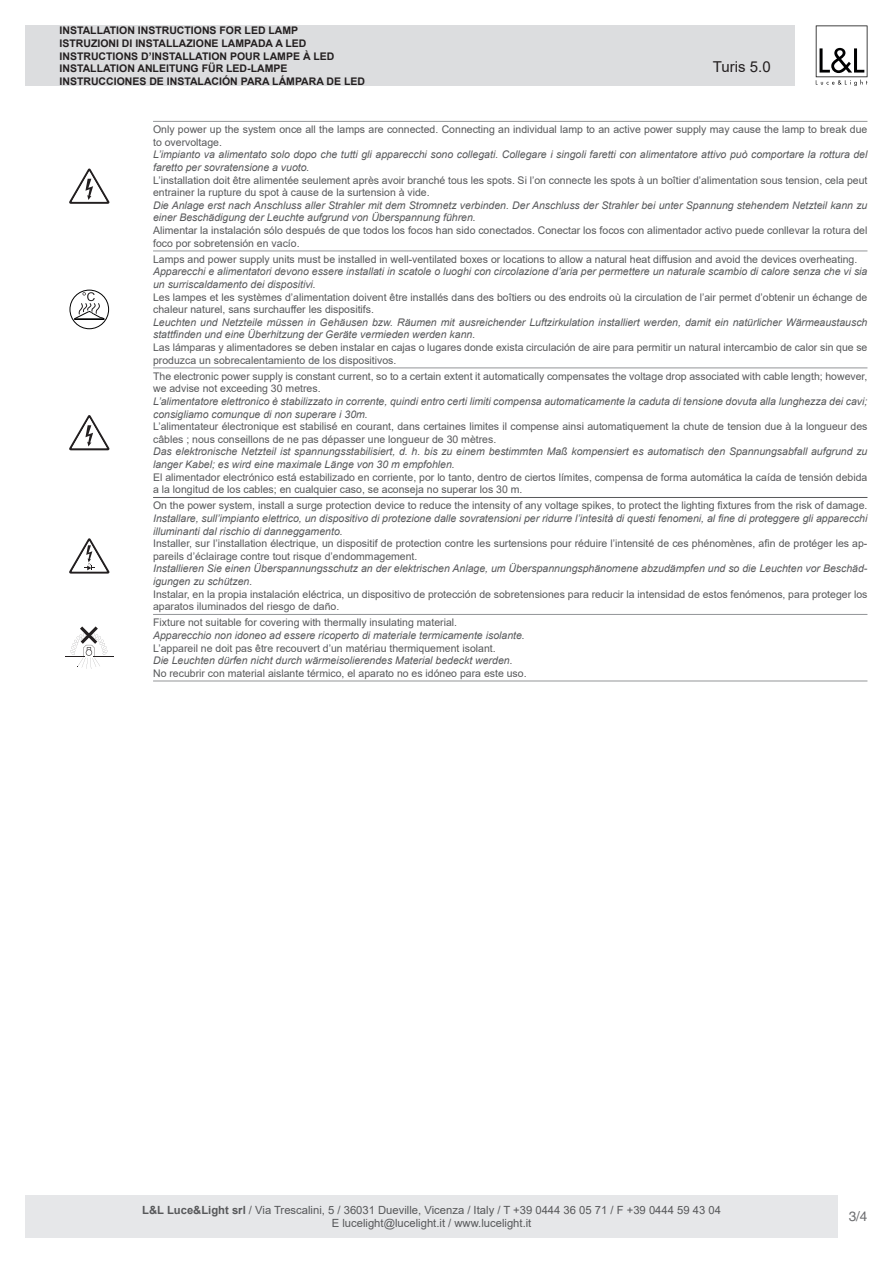
<style>
.page{position:relative;width:893px;height:1263px;background:#fff}
.page>*{position:absolute;margin:0;border:0;box-sizing:border-box;transform-origin:0 0}
.t1{font:15px "Arial";color:#231f20}
.t2{font:13.5px "Helvetica LT Std";color:#6c6d70}
.t3{font:11.25px/12.8px "Arial";color:#57585a;text-align:center}
.t4{font:10.5px/12.6px "Arial";color:#57585a}
.t5{font:italic 10.5px/12.6px "Arial";color:#57585a}
.t6{font:700 10.5px "Arial";color:#231f20}
.s1{font-weight:700}
</style>
<div class="page">
<div style="left:26px;top:1195px;width:812px;height:42px;background:#e6e7e9"></div>
<div style="left:26px;top:26px;width:769px;height:60px;background:#dcdddf"></div>
<hr style="left:153px;top:251px;width:714px;height:1px;background:#939598">
<hr style="left:153px;top:681px;width:714px;height:1px;background:#939598">
<hr style="left:153px;top:121px;width:714px;height:1px;background:#939598">
<hr style="left:153px;top:614px;width:714px;height:1px;background:#939598">
<hr style="left:153px;top:368px;width:714px;height:1px;background:#939598">
<hr style="left:153px;top:497px;width:714px;height:1px;background:#57585a">
<svg style="left:69px;top:169px;width:40px;height:35px"></svg>
<div style="left:70px;top:290px;width:39px;height:39px;border:1px solid #000001;border-radius:50%"></div>
<svg style="left:74px;top:292px;width:31px;height:28px"></svg>
<svg style="left:69px;top:415px;width:40px;height:35px"></svg>
<svg style="left:69px;top:538px;width:40px;height:36px"></svg>
<svg style="left:65px;top:626px;width:48px;height:43px"></svg>
<svg style="left:816px;top:26px;width:51px;height:60px"></svg>
<p class="t6" style="left:60px;top:23px;width:240px">INSTALLATION INSTRUCTIONS FOR LED LAMP</p>
<p class="t6" style="left:60px;top:36px;width:248px">ISTRUZIONI DI INSTALLAZIONE LAMPADA A LED</p>
<p class="t6" style="left:60px;top:49px;width:276px">INSTRUCTIONS D’INSTALLATION POUR LAMPE À LED</p>
<p class="t6" style="left:60px;top:61px;width:229px">INSTALLATION ANLEITUNG FÜR LED-LAMPE</p>
<p class="t6" style="left:60px;top:74px;width:307px">INSTRUCCIONES DE INSTALACIÓN PARA LÁMPARA DE LED</p>
<p class="t1" style="left:713px;top:56px;width:59px">Turis 5.0</p>
<p class="t4" style="left:153px;top:123px;width:716px">Only power up the system once all the lamps are connected. Connecting an individual lamp to an active power supply may cause the lamp to break due to overvoltage.</p>
<p class="t5" style="left:153px;top:149px;width:716px">L’impianto va alimentato solo dopo che tutti gli apparecchi sono collegati. Collegare i singoli faretti con alimentatore attivo può comportare la rottura del faretto per sovratensione a vuoto.</p>
<p class="t4" style="left:153px;top:174px;width:716px">L’installation doit être alimentée seulement après avoir branché tous les spots. Si l’on connecte les spots à un boîtier d’alimentation sous tension, cela peut entrainer la rupture du spot à cause de la surtension à vide.</p>
<p class="t5" style="left:153px;top:199px;width:716px">Die Anlage erst nach Anschluss aller Strahler mit dem Stromnetz verbinden. Der Anschluss der Strahler bei unter Spannung stehendem Netzteil kann zu einer Beschädigung der Leuchte aufgrund von Überspannung führen.</p>
<p class="t4" style="left:153px;top:224px;width:716px">Alimentar la instalación sólo después de que todos los focos han sido conectados. Conectar los focos con alimentador activo puede conllevar la rotura del foco por sobretensión en vacío.</p>
<p class="t4" style="left:153px;top:253px;width:706px">Lamps and power supply units must be installed in well-ventilated boxes or locations to allow a natural heat diffusion and avoid the devices overheating.</p>
<p class="t5" style="left:153px;top:266px;width:716px">Apparecchi e alimentatori devono essere installati in scatole o luoghi con circolazione d’aria per permettere un naturale scambio di calore senza che vi sia un surriscaldamento dei dispositivi.</p>
<p class="t4" style="left:153px;top:291px;width:716px">Les lampes et les systèmes d’alimentation doivent être installés dans des boîtiers ou des endroits où la circulation de l’air permet d’obtenir un échange de chaleur naturel, sans surchauffer les dispositifs.</p>
<p class="t5" style="left:153px;top:316px;width:716px">Leuchten und Netzteile müssen in Gehäusen bzw. Räumen mit ausreichender Luftzirkulation installiert werden, damit ein natürlicher Wärmeaustausch stattfinden und eine Überhitzung der Geräte vermieden werden kann.</p>
<p class="t4" style="left:153px;top:341px;width:716px">Las lámparas y alimentadores se deben instalar en cajas o lugares donde exista circulación de aire para permitir un natural intercambio de calor sin que se produzca un sobrecalentamiento de los dispositivos.</p>
<p class="t4" style="left:153px;top:370px;width:716px">The electronic power supply is constant current, so to a certain extent it automatically compensates the voltage drop associated with cable length; however, we advise not exceeding 30 metres.</p>
<p class="t5" style="left:153px;top:395px;width:716px">L’alimentatore elettronico è stabilizzato in corrente, quindi entro certi limiti compensa automaticamente la caduta di tensione dovuta alla lunghezza dei cavi; consigliamo comunque di non superare i 30m.</p>
<p class="t4" style="left:153px;top:420px;width:716px">L’alimentateur électronique est stabilisé en courant, dans certaines limites il compense ainsi automatiquement la chute de tension due à la longueur des câbles ; nous conseillons de ne pas dépasser une longueur de 30 mètres.</p>
<p class="t5" style="left:153px;top:446px;width:716px">Das elektronische Netzteil ist spannungsstabilisiert, d. h. bis zu einem bestimmten Maß kompensiert es automatisch den Spannungsabfall aufgrund zu langer Kabel; es wird eine maximale Länge von 30 m empfohlen.</p>
<p class="t4" style="left:153px;top:471px;width:716px">El alimentador electrónico está estabilizado en corriente, por lo tanto, dentro de ciertos límites, compensa de forma automática la caída de tensión debida a la longitud de los cables; en cualquier caso, se aconseja no superar los 30 m.</p>
<p class="t4" style="left:153px;top:499px;width:716px">On the power system, install a surge protection device to reduce the intensity of any voltage spikes, to protect the lighting fixtures from the risk of damage.</p>
<p class="t5" style="left:153px;top:512px;width:716px">Installare, sull’impianto elettrico, un dispositivo di protezione dalle sovratensioni per ridurre l’intesità di questi fenomeni, al fine di proteggere gli apparecchi illuminanti dal rischio di danneggamento.</p>
<p class="t4" style="left:153px;top:537px;width:716px">Installer, sur l’installation électrique, un dispositif de protection contre les surtensions pour réduire l’intensité de ces phénomènes, afin de protéger les ap&shy;pareils d’éclairage contre tout risque d’endommagement.</p>
<p class="t5" style="left:153px;top:562px;width:716px">Installieren Sie einen Überspannungsschutz an der elektrischen Anlage, um Überspannungsphänomene abzudämpfen und so die Leuchten vor Beschäd&shy;igungen zu schützen.</p>
<p class="t4" style="left:153px;top:587px;width:716px">Instalar, en la propia instalación eléctrica, un dispositivo de protección de sobretensiones para reducir la intensidad de estos fenómenos, para proteger los aparatos iluminados del riesgo de daño.</p>
<p class="t4" style="left:153px;top:616px;width:306px">Fixture not suitable for covering with thermally insulating material.</p>
<p class="t5" style="left:153px;top:629px;width:373px">Apparecchio non idoneo ad essere ricoperto di materiale termicamente isolante.</p>
<p class="t4" style="left:153px;top:641px;width:344px">L’appareil ne doit pas être recouvert d’un matériau thermiquement isolant.</p>
<p class="t5" style="left:153px;top:654px;width:361px">Die Leuchten dürfen nicht durch wärmeisolierendes Material bedeckt werden.</p>
<p class="t4" style="left:153px;top:667px;width:375px">No recubrir con material aislante térmico, el aparato no es idóneo para este uso.</p>
<p class="t3" style="left:142px;top:1203px;width:580px"><span class="s1">L&amp;L Luce&amp;Light srl</span> / Via Trescalini, 5 / 36031 Dueville, Vicenza / Italy / T +39 0444 36 05 71 / F +39 0444 59 43 04<br>E lucelight@lucelight.it / www.lucelight.it</p>
<p class="t2" style="left:849px;top:1208px;width:20px">3/4</p>
</div>
